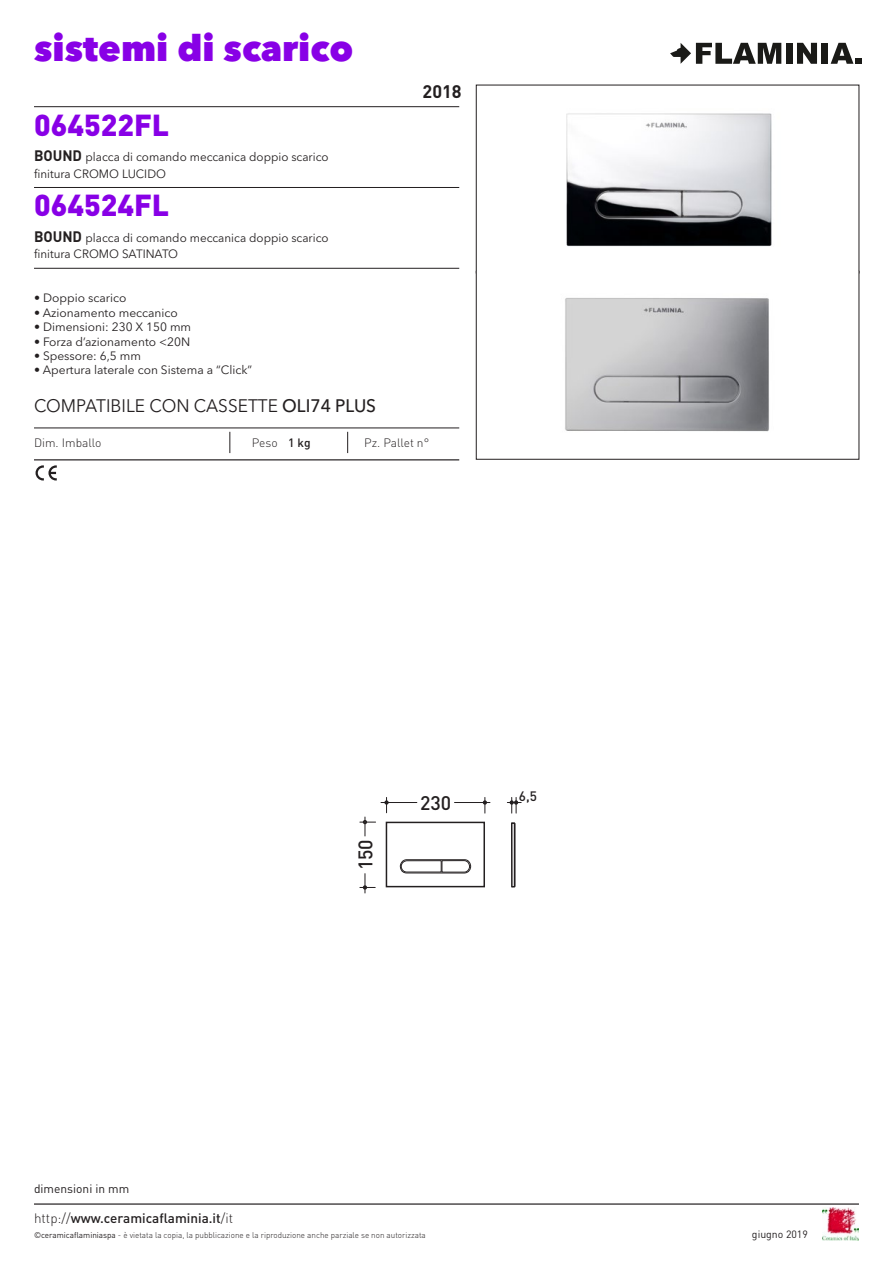
<style>
.page{position:relative;width:893px;height:1263px;background:#fff}
.page>*{position:absolute;margin:0;border:0;box-sizing:border-box;transform-origin:0 0}
.t1{font:800 36px "Avenir Next LT Pro";color:#8800e6}
.t2{font:900 30px "DIN";color:#8800e6}
.t3{font:500 19.5px "DIN";color:#231f20}
.t4{font:18px "Avenir Next LT Pro";color:#231f20;scale:.96 1}
.t5{font:700 18px "DIN";color:#231f20}
.t6{font:500 13.5px "DIN";color:#231f20}
.t7{font:12px/16.2px "Avenir Next LT Pro";color:#231f20}
.t8{font:300 12px "DIN";color:#231f20}
.t9{font:12px "DIN";color:#231f20}
.t10{font:10.5px "DIN";color:#231f20}
.t11{font:300 8.25px "DIN";color:#231f20}
.s1{font-family:"DIN";font-weight:700;font-size:15px}
.s2{font-weight:500}
.s3{font-weight:300}
.s4{font-weight:400}
</style>
<div class="page">
<hr style="left:34px;top:1203px;width:825px;height:2px;background:#231f20">
<img style="left:822px;top:1208px;width:37px;height:32px">
<svg style="left:670px;top:43px;width:111px;height:21px"></svg>
<div style="left:786px;top:43px;width:6px;height:21px;background:#1a1a17"></div>
<svg style="left:797px;top:43px;width:20px;height:21px"></svg>
<div style="left:822px;top:43px;width:6px;height:21px;background:#1a1a17"></div>
<svg style="left:831px;top:43px;width:30px;height:21px"></svg>
<hr style="left:34px;top:459px;width:425px;height:1px;background:#231f20">
<hr style="left:34px;top:106px;width:425px;height:1px;background:#231f20">
<svg style="left:36px;top:465px;width:21px;height:15px"></svg>
<svg style="left:399px;top:859px;width:73px;height:15px"></svg>
<svg style="left:511px;top:822px;width:5px;height:66px"></svg>
<hr style="left:514px;top:823px;width:1px;height:63px;background:#231f20">
<div style="left:386px;top:822px;width:99px;height:65px;border:2px solid #231f20"></div>
<hr style="left:454px;top:802px;width:36px;height:1px;background:#231f20">
<hr style="left:381px;top:802px;width:36px;height:1px;background:#231f20">
<svg style="left:483px;top:797px;width:4px;height:16px"></svg>
<svg style="left:507px;top:797px;width:14px;height:16px"></svg>
<svg style="left:384px;top:797px;width:5px;height:16px"></svg>
<svg style="left:360px;top:817px;width:16px;height:19px"></svg>
<svg style="left:360px;top:874px;width:15px;height:19px"></svg>
<img style="left:566px;top:113px;width:206px;height:134px">
<img style="left:565px;top:298px;width:204px;height:134px">
<div style="left:476px;top:270px;width:383px;height:190px;border:1px solid #231f20"></div>
<hr style="left:34px;top:428px;width:425px;height:1px;background:#231f20">
<hr style="left:34px;top:187px;width:425px;height:1px;background:#231f20">
<hr style="left:34px;top:268px;width:425px;height:1px;background:#231f20">
<svg style="left:230px;top:432px;width:1px;height:21px"></svg>
<svg style="left:347px;top:432px;width:1px;height:21px"></svg>
<h1 class="t1" style="left:34px;top:26px;width:321px">sistemi di scarico</h1>
<h2 class="t2" style="left:34px;top:105px;width:137px">064522FL</h2>
<p class="t7" style="left:34px;top:149px;width:296px"><span class="s1">BOUND</span> placca di comando meccanica doppio scarico finitura CROMO LUCIDO</p>
<h2 class="t2" style="left:34px;top:186px;width:137px">064524FL</h2>
<p class="t7" style="left:34px;top:230px;width:296px"><span class="s1">BOUND</span> placca di comando meccanica doppio scarico finitura CROMO SATINATO</p>
<p class="t7" style="left:34px;top:290px;width:94px">• Doppio scarico</p>
<p class="t7" style="left:34px;top:304px;width:145px">• Azionamento meccanico</p>
<p class="t7" style="left:34px;top:319px;width:159px">• Dimensioni: 230 X 150 mm</p>
<p class="t7" style="left:34px;top:333px;width:158px">• Forza d’azionamento &lt;20N</p>
<p class="t7" style="left:34px;top:348px;width:109px">• Spessore: 6,5 mm</p>
<p class="t7" style="left:34px;top:362px;width:220px">• Apertura laterale con Sistema a “Click”</p>
<h3 class="t4" style="left:34px;top:395px;width:358px">COMPATIBILE CON CASSETTE <span class="s2">OLI74 PLUS</span></h3>
<h3 class="t5" style="left:423px;top:79px;width:41px">2018</h3>
<p class="t8" style="left:34px;top:435px;width:69px">Dim. Imballo</p>
<p class="t8" style="left:252px;top:435px;width:60px">Peso <span class="s2">1 kg</span></p>
<p class="t8" style="left:364px;top:435px;width:66px">Pz. Pallet n°</p>
<h3 class="t3" style="left:353px;top:870px;width:33px;rotate:-90deg">150</h3>
<h3 class="t3" style="left:420px;top:790px;width:33px">230</h3>
<p class="t6" style="left:519px;top:787px;width:20px">6,5</p>
<p class="t9" style="left:34px;top:1181px;width:97px">dimensioni in mm</p>
<p class="t6" style="left:34px;top:1209px;width:201px"><span class="s3">http://</span>www.ceramicaflaminia.it<span class="s3">/it</span></p>
<p class="t11" style="left:34px;top:1230px;width:393px"><span class="s4">©ceramicaflaminiaspa</span> - è vietata la copia, la pubblicazione e la riproduzione anche parziale se non autorizzata</p>
<p class="t10" style="left:752px;top:1228px;width:57px">giugno 2019</p>
</div>
